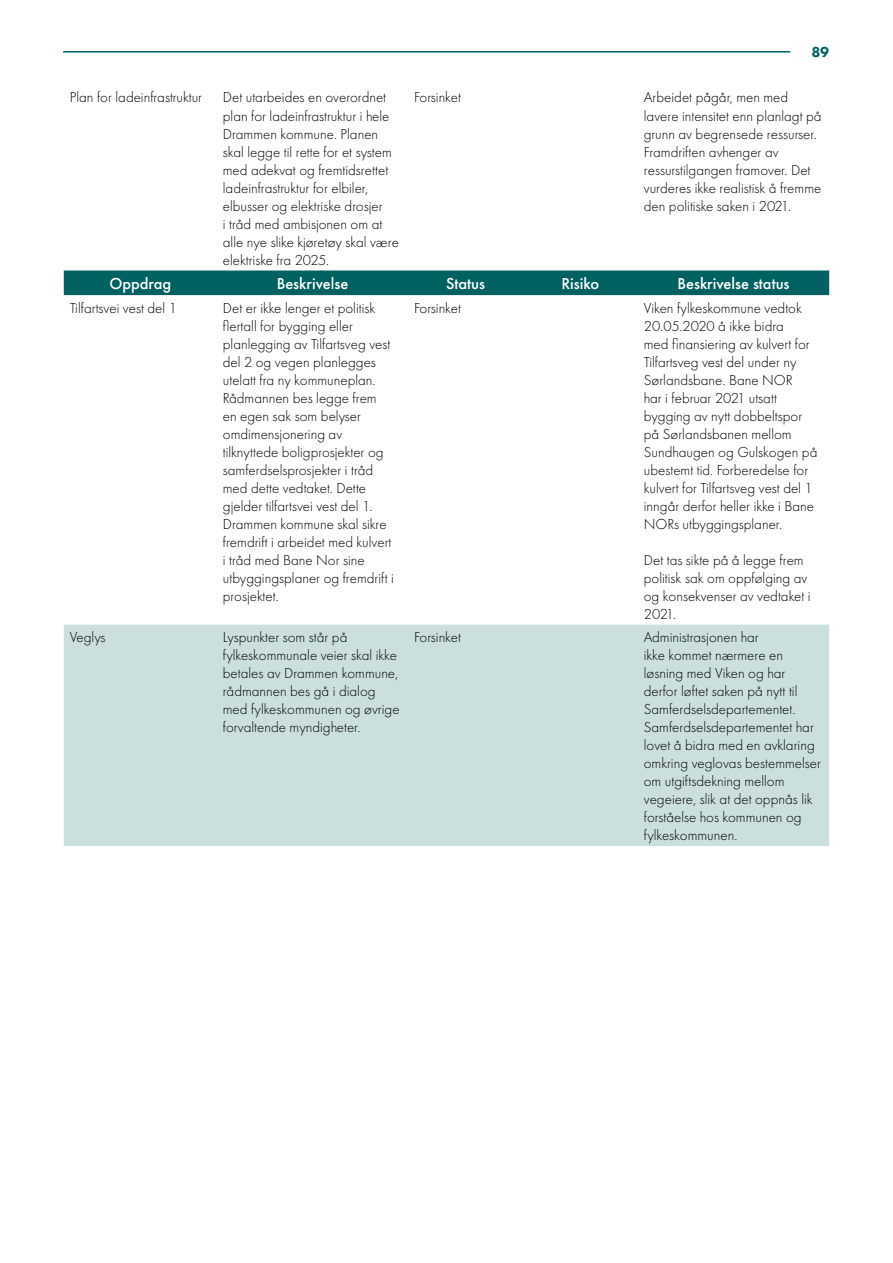
<style>
.page{position:relative;width:893px;height:1263px;background:#fff}
.page>*{position:absolute;margin:0;border:0;box-sizing:border-box;transform-origin:0 0}
.t1{font:500 16.5px "Futura PT";color:#fff}
.t2{font:300 15px/18px "Futura PT";color:#000}
.t3{font:800 15px "Futura PT";color:#006161}
</style>
<div class="page">
<hr style="left:63px;top:51px;width:727px;height:2px;background:#006161">
<div style="left:64px;top:270px;width:765px;height:25px;background:#006161"></div>
<div style="left:64px;top:625px;width:765px;height:221px;background:#ccdfdf"></div>
<p class="t3" style="left:811px;top:43px;width:19px">89</p>
<p class="t2" style="left:70px;top:89px;width:134px">Plan for ladeinfrastruktur</p>
<p class="t2" style="left:223px;top:89px;width:178px">Det utarbeides en overordnet plan for ladeinfrastruktur i hele<br>Drammen kommune. Planen skal legge til rette for et system med adekvat og fremtidsrettet ladeinfrastruktur for elbiler, elbusser og elektriske drosjer<br>i tråd med ambisjonen om at alle nye slike kjøretøy skal være elektriske fra 2025.</p>
<p class="t2" style="left:414px;top:89px;width:48px">Forsinket</p>
<p class="t2" style="left:644px;top:89px;width:179px">Arbeidet pågår, men med lavere intensitet enn planlagt på grunn av begrensede ressurser.<br>Framdriften avhenger av ressurstilgangen framover. Det vurderes ikke realistisk å fremme den politiske saken i 2021.</p>
<p class="t1" style="left:109px;top:274px;width:63px">Oppdrag</p>
<p class="t1" style="left:277px;top:274px;width:73px">Beskrivelse</p>
<p class="t1" style="left:446px;top:274px;width:41px">Status</p>
<p class="t1" style="left:561px;top:274px;width:39px">Risiko</p>
<p class="t1" style="left:677px;top:274px;width:114px">Beskrivelse status</p>
<p class="t2" style="left:70px;top:299px;width:109px">Tilfartsvei vest del 1</p>
<p class="t2" style="left:223px;top:299px;width:173px">Det er ikke lenger et politisk flertall for bygging eller planlegging av Tilfartsveg vest del 2 og vegen planlegges utelatt fra ny kommuneplan.<br>Rådmannen bes legge frem en egen sak som belyser omdimensjonering av tilknyttede boligprosjekter og samferdselsprosjekter i tråd med dette vedtaket. Dette gjelder tilfartsvei vest del 1.<br>Drammen kommune skal sikre fremdrift i arbeidet med kulvert i tråd med Bane Nor sine utbyggingsplaner og fremdrift i prosjektet.</p>
<p class="t2" style="left:414px;top:299px;width:48px">Forsinket</p>
<p class="t2" style="left:644px;top:299px;width:175px">Viken fylkeskommune vedtok<br>20.05.2020 å ikke bidra<br>med finansiering av kulvert for<br>Tilfartsveg vest del under ny<br>Sørlandsbane. Bane NOR<br>har i februar 2021 utsatt bygging av nytt dobbeltspor på Sørlandsbanen mellom<br>Sundhaugen og Gulskogen på ubestemt tid. Forberedelse for kulvert for Tilfartsveg vest del 1 inngår derfor heller ikke i Bane<br>NORs utbyggingsplaner.</p>
<p class="t2" style="left:644px;top:551px;width:168px">Det tas sikte på å legge frem politisk sak om oppfølging av og konsekvenser av vedtaket i<br>2021.</p>
<p class="t2" style="left:70px;top:628px;width:37px">Veglys</p>
<p class="t2" style="left:223px;top:628px;width:178px">Lyspunkter som står på fylkeskommunale veier skal ikke betales av Drammen kommune, rådmannen bes gå i dialog med fylkeskommunen og øvrige forvaltende myndigheter.</p>
<p class="t2" style="left:414px;top:628px;width:48px">Forsinket</p>
<p class="t2" style="left:644px;top:628px;width:179px">Administrasjonen har<br>ikke kommet nærmere en løsning med Viken og har derfor løftet saken på nytt til<br>Samferdselsdepartementet.<br>Samferdselsdepartementet har lovet å bidra med en avklaring omkring veglovas bestemmelser om utgiftsdekning mellom vegeiere, slik at det oppnås lik forståelse hos kommunen og fylkeskommunen.</p>
</div>
